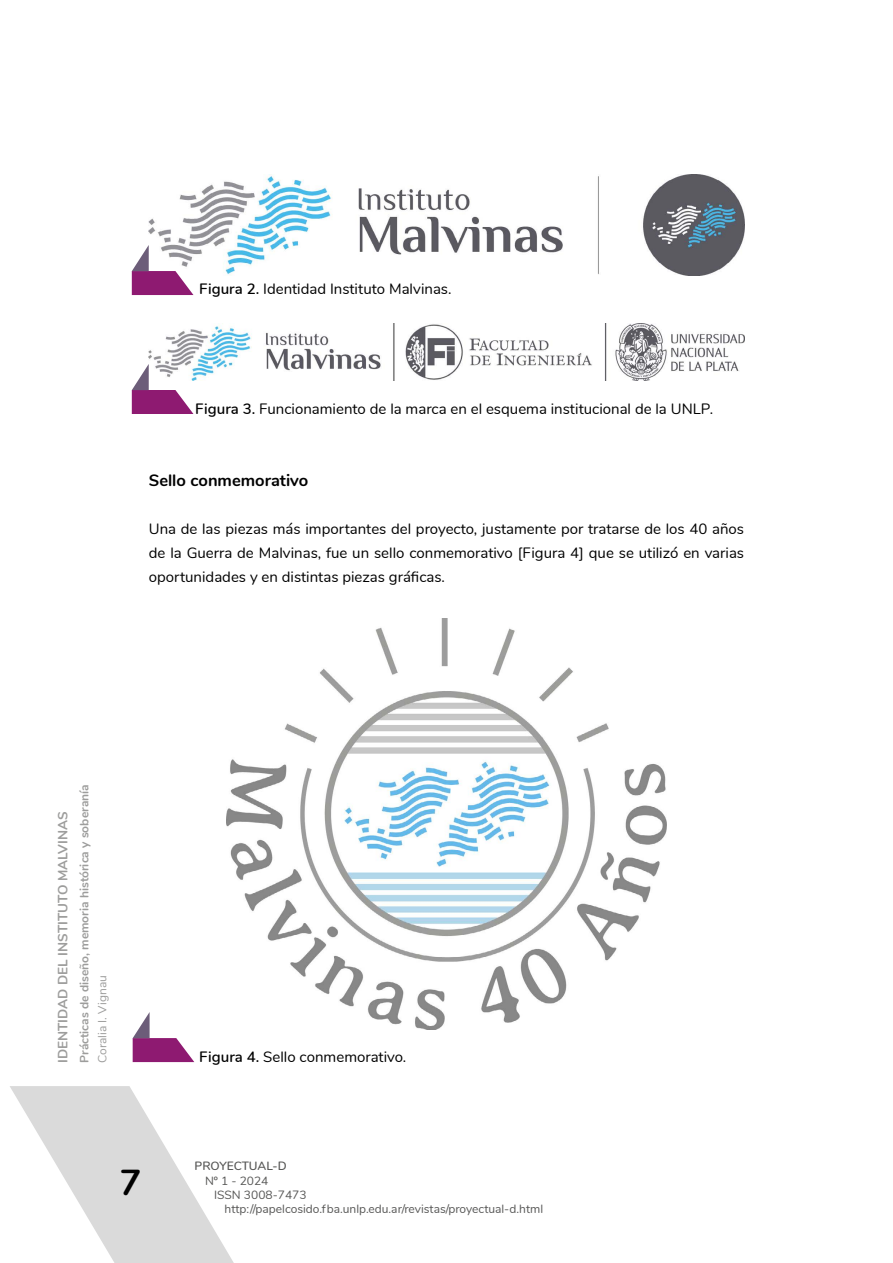
<style>
.page{position:relative;width:893px;height:1263px;background:#fff}
.page>*{position:absolute;margin:0;border:0;box-sizing:border-box;transform-origin:0 0}
.t1{font:700 36px "Nunito";color:#000}
.t2{font:700 16.5px "Nunito";color:#000}
.t3{font:15px/24px "Nunito";color:#000;text-align:justify}
.t4{font:700 13.5px "Nunito";color:#9d9d9c}
.t5{font:12px "Nunito";color:#575756}
.t6{font:700 12px "Nunito";color:#9d9d9c}
.t7{font:12px "Nunito";color:#9d9d9c}
.t8{font:600 12px "Nunito";letter-spacing:-.005em;color:#575756}
.s1{font-weight:600}
</style>
<div class="page">
<svg style="left:10px;top:1086px;width:224px;height:177px"></svg>
<img style="left:149px;top:174px;width:595px;height:102px">
<img style="left:149px;top:323px;width:595px;height:58px">
<img style="left:226px;top:619px;width:441px;height:410px">
<svg style="left:132px;top:245px;width:61px;height:50px"></svg>
<svg style="left:132px;top:364px;width:61px;height:50px"></svg>
<svg style="left:133px;top:1012px;width:61px;height:50px"></svg>
<p class="t3" style="left:199px;top:276px;width:254px"><span class="s1">Figura 2.</span> Identidad Instituto Malvinas.</p>
<p class="t3" style="left:195px;top:396px;width:519px"><span class="s1">Figura 3.</span> Funcionamiento de la marca en el esquema institucional de la UNLP.</p>
<p class="t2" style="left:149px;top:468px;width:161px">Sello conmemorativo</p>
<p class="t3" style="left:149px;top:516px;width:597px">Una de las piezas más importantes del proyecto, justamente por tratarse de los 40 años de la Guerra de Malvinas, fue un sello conmemorativo [Figura 4] que se utilizó en varias oportunidades y en distintas piezas gráficas.</p>
<p class="t4" style="left:53px;top:1063px;width:253px;rotate:-90deg">IDENTIDAD DEL INSTITUTO MALVINAS</p>
<p class="t6" style="left:75px;top:1063px;width:280px;rotate:-90deg">Prácticas de diseño, memoria histórica y soberanía</p>
<p class="t7" style="left:93px;top:1063px;width:89px;rotate:-90deg">Coralia I. Vignau</p>
<h1 class="t1" style="left:120px;top:1155px;width:23px">7</h1>
<p class="t3" style="left:199px;top:1044px;width:209px"><span class="s1">Figura 4.</span> Sello conmemorativo.</p>
<p class="t8" style="left:195px;top:1157px;width:94px">PROYECTUAL-D</p>
<p class="t5" style="left:205px;top:1172px;width:65px">Nº 1 - 2024</p>
<p class="t5" style="left:214px;top:1186px;width:94px">ISSN 3008-7473</p>
<p class="t5" style="left:225px;top:1200px;width:320px">http://papelcosido.fba.unlp.edu.ar/revistas/proyectual-d.html</p>
</div>
